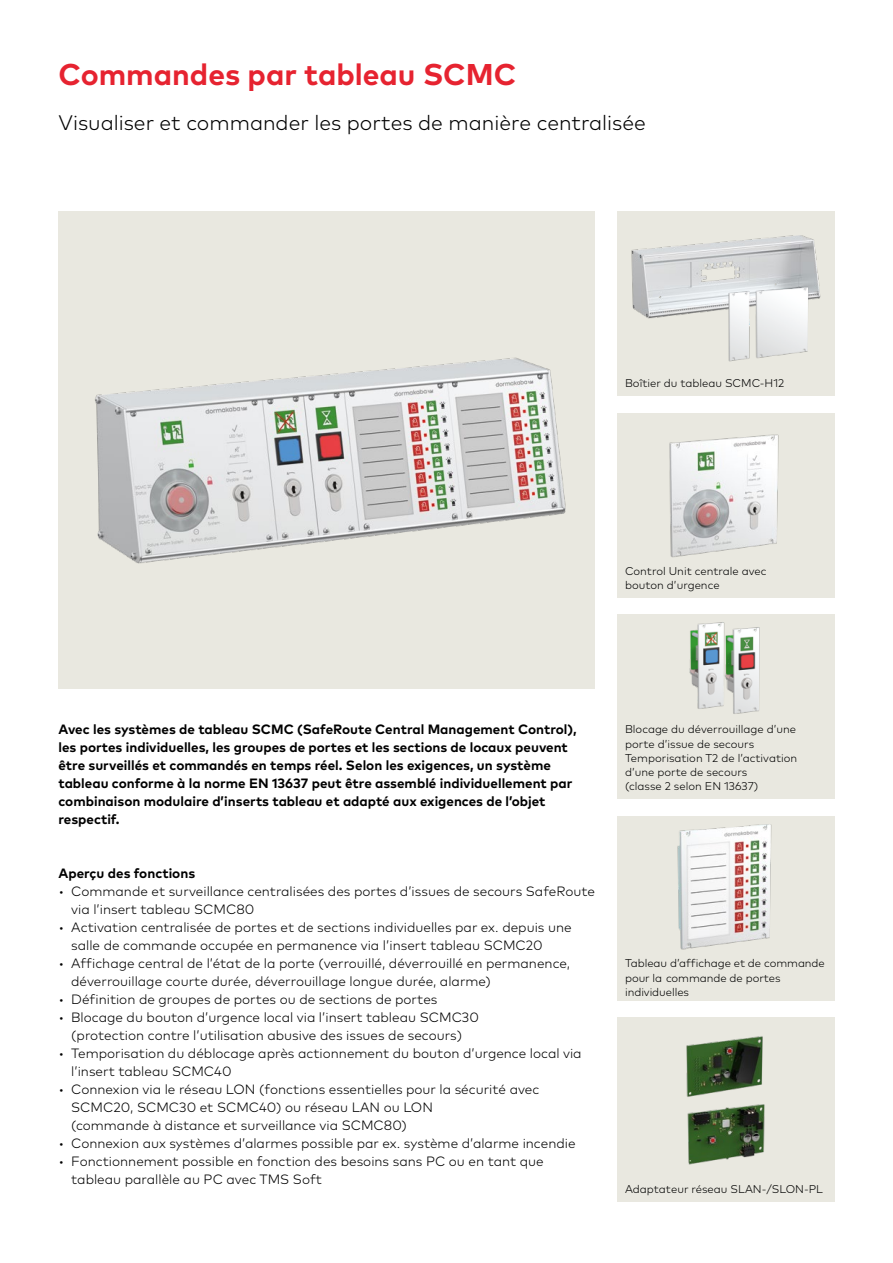
<style>
.page{position:relative;width:893px;height:1263px;background:#fff}
.page>*{position:absolute;margin:0;border:0;box-sizing:border-box;transform-origin:0 0}
.t1{font:700 30px "Mark Pro";color:#e62330}
.t2{font:300 21px "Mark Pro";color:#000}
.t3{font:300 13.5px/18px "Mark Pro";color:#000}
.t4{font:700 13.5px/18px "Mark Pro";color:#000}
.t5{font:300 11.25px/14.2px "Mark Pro";color:#000}
</style>
<div class="page">
<img style="left:63px;top:211px;width:532px;height:477px">
<div style="left:617px;top:211px;width:217px;height:184px;background:#e9e8e0"></div>
<div style="left:617px;top:413px;width:217px;height:184px;background:#e9e8e0"></div>
<img style="left:669px;top:434px;width:110px;height:124px">
<div style="left:617px;top:615px;width:217px;height:184px;background:#e9e8e0"></div>
<div style="left:617px;top:816px;width:217px;height:184px;background:#e9e8e0"></div>
<img style="left:677px;top:824px;width:95px;height:126px">
<div style="left:617px;top:1018px;width:217px;height:184px;background:#e9e8e0"></div>
<img style="left:631px;top:235px;width:190px;height:84px">
<img style="left:765px;top:281px;width:52px;height:76px">
<img style="left:706px;top:271px;width:59px;height:91px">
<img style="left:733px;top:614px;width:35px;height:100px">
<img style="left:680px;top:597px;width:53px;height:112px">
<img style="left:686px;top:1036px;width:77px;height:61px">
<img style="left:687px;top:1104px;width:78px;height:61px">
<h1 class="t1" style="left:58px;top:52px;width:459px">Commandes par tableau SCMC</h1>
<h2 class="t2" style="left:58px;top:107px;width:589px">Visualiser et commander les portes de manière centralisée</h2>
<p class="t5" style="left:625px;top:375px;width:161px">Boîtier du tableau SCMC-H12</p>
<p class="t5" style="left:625px;top:563px;width:143px">Control Unit centrale avec bouton d’urgence</p>
<p class="t4" style="left:58px;top:719px;width:520px">Avec les systèmes de tableau SCMC (SafeRoute Central Management Control), les portes individuelles, les groupes de portes et les sections de locaux peuvent être surveillés et commandés en temps réel. Selon les exigences, un système tableau conforme à la norme EN 13637 peut être assemblé individuellement par combinaison modulaire d’inserts tableau et adapté aux exigences de l’objet respectif.</p>
<p class="t4" style="left:58px;top:863px;width:138px">Aperçu des fonctions</p>
<p class="t3" style="left:71px;top:881px;width:525px;text-indent:-13px">• Commande et surveillance centralisées des portes d’issues de secours SafeRoute via l’insert tableau SCMC80</p>
<p class="t3" style="left:71px;top:917px;width:502px;text-indent:-13px">• Activation centralisée de portes et de sections individuelles par ex. depuis une salle de commande occupée en permanence via l’insert tableau SCMC20</p>
<p class="t3" style="left:71px;top:953px;width:500px;text-indent:-13px">• Affichage central de l’état de la porte (verrouillé, déverrouillé en permanence, déverrouillage courte durée, déverrouillage longue durée, alarme)</p>
<p class="t3" style="left:58px;top:989px;width:381px">• Définition de groupes de portes ou de sections de portes</p>
<p class="t3" style="left:58px;top:1007px;width:422px;text-align:center">• Blocage du bouton d’urgence local via l’insert tableau SCMC30 (protection contre l’utilisation abusive des issues de secours)</p>
<p class="t3" style="left:71px;top:1043px;width:512px;text-indent:-13px">• Temporisation du déblocage après actionnement du bouton d’urgence local via l’insert tableau SCMC40</p>
<p class="t3" style="left:71px;top:1079px;width:470px;text-indent:-13px">• Connexion via le réseau LON (fonctions essentielles pour la sécurité avec<br>SCMC20, SCMC30 et SCMC40) ou réseau LAN ou LON<br>(commande à distance et surveillance via SCMC80)</p>
<p class="t3" style="left:58px;top:1133px;width:519px">• Connexion aux systèmes d’alarmes possible par ex. système d’alarme incendie</p>
<p class="t3" style="left:71px;top:1151px;width:474px;text-indent:-13px">• Fonctionnement possible en fonction des besoins sans PC ou en tant que tableau parallèle au PC avec TMS Soft</p>
<p class="t5" style="left:625px;top:721px;width:174px">Blocage du déverrouillage d’une porte d’issue de secours<br>Temporisation T2 de l’activation d’une porte de secours<br>(classe 2 selon EN 13637)</p>
<p class="t5" style="left:625px;top:955px;width:201px">Tableau d’affichage et de commande pour la commande de portes individuelles</p>
<p class="t5" style="left:625px;top:1181px;width:199px">Adaptateur réseau SLAN-/SLON-PL</p>
</div>
